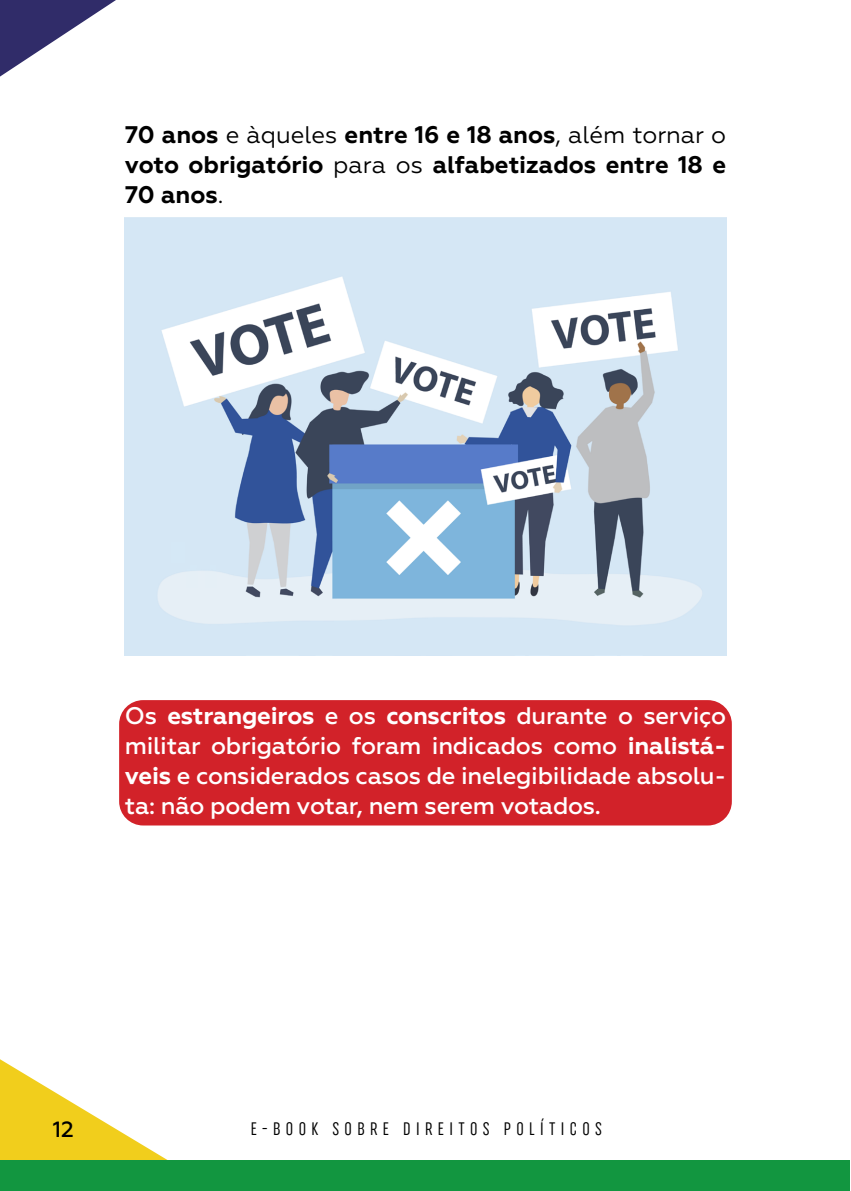
<style>
.page{position:relative;width:851px;height:1191px;background:#fff}
.page>*{position:absolute;margin:0;border:0;box-sizing:border-box;transform-origin:0 0}
.BOX_IMPORTANTE_PROIBIDO{font:500 24px/30px "Geometria";letter-spacing:-.01em;color:#fff;text-align:justify}
.TEXTO{font:700 24px/30px "Geometria";color:#000;text-align:justify}
.t1{font:500 22px "Geometria";color:#000}
.t2{font:18px "Uniform Extra Condensed 4";letter-spacing:.3em;color:#000}
.s1{font-weight:400}
.s2{font-weight:700}
</style>
<div class="page">
<svg style="left:0;top:1059px;width:166px;height:100px"></svg>
<svg style="left:0;top:0;width:116px;height:77px"></svg>
<div style="left:0;top:1159px;width:849px;height:32px;background:#129640"></div>
<div style="left:119px;top:700px;width:612px;height:125px;background:#d22229;border-radius:24px"></div>
<img style="left:125px;top:218px;width:601px;height:437px">
<p class="TEXTO" style="left:125px;top:120px;width:602px">70 anos <span class="s1">e àqueles</span> entre 16 e 18 anos<span class="s1">, além tornar o </span>voto obrigatório <span class="s1">para os</span> alfabetizados entre 18 e 70 anos<span class="s1">.</span></p>
<p class="BOX_IMPORTANTE_PROIBIDO" style="left:125px;top:701px;width:602px">Os <span class="s2">estrangeiros</span> e os <span class="s2">conscritos</span> durante o serviço militar obrigatório foram indicados como <span class="s2">inalistá&shy;veis</span> e considerados casos de inelegibilidade absolu&shy;ta: não podem votar, nem serem votados.</p>
<p class="t1" style="left:53px;top:1116px;width:22px">12</p>
<p class="t2" style="left:251px;top:1118px;width:353px">E-BOOK SOBRE DIREITOS POLÍTICOS</p>
</div>
